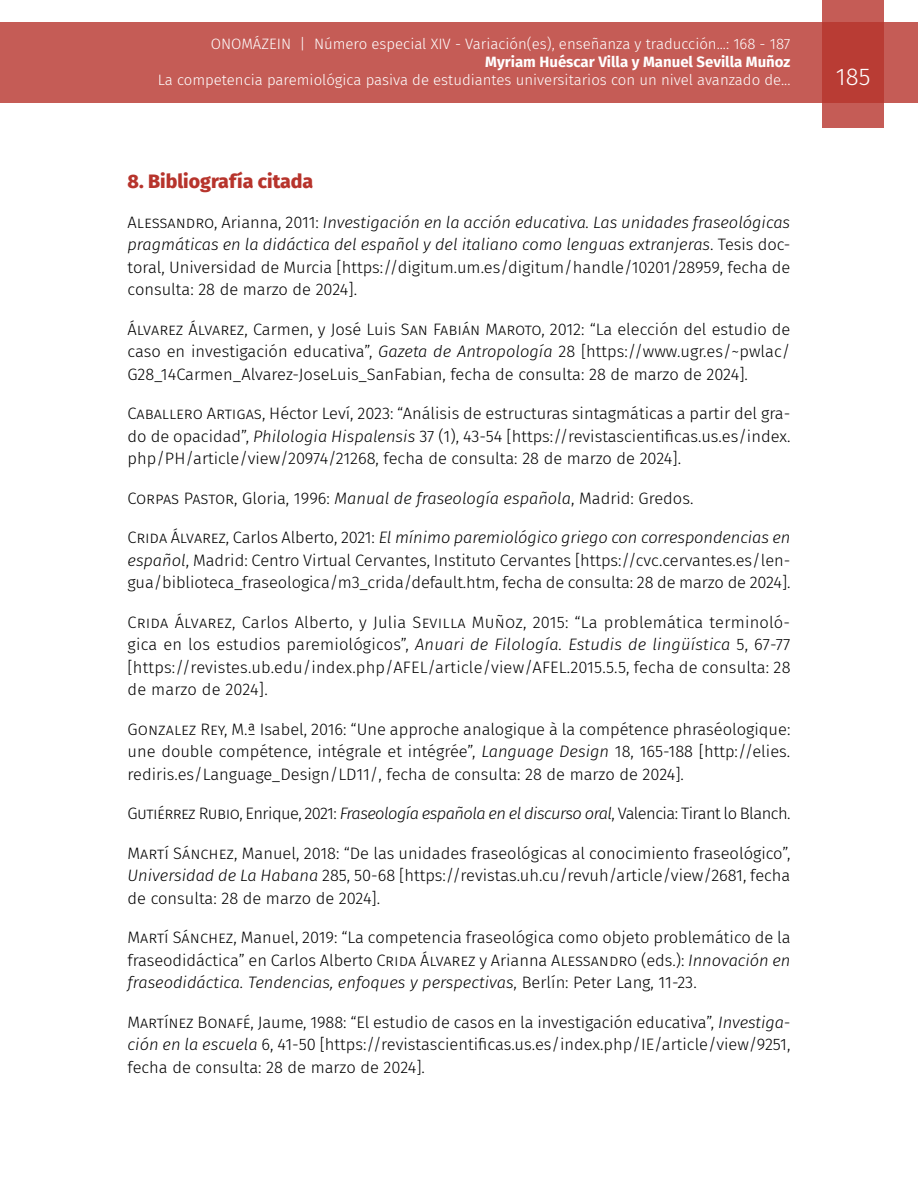
<style>
.page{position:relative;width:918px;height:1188px;background:#fff}
.page>*{position:absolute;margin:0;border:0;box-sizing:border-box;transform-origin:0 0}
.t1{font:300 24px "Fira Sans";color:#fff}
.t2{font:800 19.5px "Fira Sans";color:#b7342c}
.t3{font:300 16.5px/22.5px "Fira Sans";color:#000;text-align:justify}
.t4{font:300 16.5px "Fira Sans";letter-spacing:-.03em;color:#000}
.t5{font:300 15px "Fira Sans";color:#fff}
.t6{font:700 15px "Fira Sans";color:#fff}
.s1{font-style:italic}
</style>
<div class="page">
<div style="left:0;top:23px;width:918px;height:80px;background:#c55c56"></div>
<svg style="left:822px;top:0;width:62px;height:128px;background:#bd4740"></svg>
<p class="t5" style="left:211px;top:34px;width:581px">ONOMÁZEIN | Número especial XIV - Variación(es), enseñanza y traducción...: 168 - 187</p>
<p class="t6" style="left:485px;top:50px;width:307px">Myriam Huéscar Villa y Manuel Sevilla Muñoz</p>
<p class="t5" style="left:158px;top:70px;width:634px">La competencia paremiológica pasiva de estudiantes universitarios con un nivel avanzado de...</p>
<h1 class="t1" style="left:836px;top:60px;width:36px">185</h1>
<p class="t2" style="left:128px;top:165px;width:187px">8. Bibliografía citada</p>
<p class="t3" style="left:128px;top:211px;width:664px">Alessandro, Arianna, 2011: <span class="s1">Investigación en la acción educativa. Las unidades fraseológicas pragmáticas en la didáctica del español y del italiano como lenguas extranjeras</span>. Tesis doc&shy;toral, Universidad de Murcia [https://digitum.um.es/digitum/handle/10201/28959, fecha de consulta: 28 de marzo de 2024].</p>
<p class="t3" style="left:128px;top:318px;width:664px">Álvarez Álvarez, Carmen, y José Luis San Fabián Maroto, 2012: “La elección del estudio de caso en investigación educativa”, <span class="s1">Gazeta de Antropología</span> 28 [https://www.ugr.es/~pwlac/ G28_14Carmen_Alvarez-JoseLuis_SanFabian, fecha de consulta: 28 de marzo de 2024].</p>
<p class="t3" style="left:128px;top:402px;width:664px">Caballero Artigas, Héctor Leví, 2023: “Análisis de estructuras sintagmáticas a partir del gra&shy;do de opacidad”, <span class="s1">Philologia Hispalensis</span> 37 (1), 43-54 [https://revistascientificas.us.es/index. php/PH/article/view/20974/21268, fecha de consulta: 28 de marzo de 2024].</p>
<p class="t3" style="left:128px;top:487px;width:567px">Corpas Pastor, Gloria, 1996: <span class="s1">Manual de fraseología española</span>, Madrid: Gredos.</p>
<p class="t3" style="left:128px;top:526px;width:665px">Crida Álvarez, Carlos Alberto, 2021: <span class="s1">El mínimo paremiológico griego con correspondencias en español</span>, Madrid: Centro Virtual Cervantes, Instituto Cervantes [https://cvc.cervantes.es/len&shy;gua/biblioteca_fraseologica/m3_crida/default.htm, fecha de consulta: 28 de marzo de 2024].</p>
<p class="t3" style="left:128px;top:611px;width:665px">Crida Álvarez, Carlos Alberto, y Julia Sevilla Muñoz, 2015: “La problemática terminoló&shy;gica en los estudios paremiológicos”, <span class="s1">Anuari de Filología. Estudis de lingüística</span> 5, 67-77 [https://revistes.ub.edu/index.php/AFEL/article/view/AFEL.2015.5.5, fecha de consulta: 28 de marzo de 2024].</p>
<p class="t3" style="left:128px;top:718px;width:664px">Gonzalez Rey, M.ª Isabel, 2016: “Une approche analogique à la compétence phraséologique: une double compétence, intégrale et intégrée”, <span class="s1">Language Design</span> 18, 165-188 [http://elies. rediris.es/Language_Design/LD11/, fecha de consulta: 28 de marzo de 2024].</p>
<p class="t4" style="left:128px;top:802px;width:664px">Gutiérrez Rubio, Enrique, 2021: <span class="s1">Fraseología española en el discurso oral</span>, Valencia: Tirant lo Blanch.</p>
<p class="t3" style="left:128px;top:842px;width:664px">Martí Sánchez, Manuel, 2018: “De las unidades fraseológicas al conocimiento fraseológico”, <span class="s1">Universidad de La Habana</span> 285, 50-68 [https://revistas.uh.cu/revuh/article/view/2681, fecha de consulta: 28 de marzo de 2024].</p>
<p class="t3" style="left:128px;top:926px;width:664px">Martí Sánchez, Manuel, 2019: “La competencia fraseológica como objeto problemático de la fraseodidáctica” en Carlos Alberto Crida Álvarez y Arianna Alessandro (eds.): <span class="s1">Innovación en fraseodidáctica. Tendencias, enfoques y perspectivas</span>, Berlín: Peter Lang, 11-23.</p>
<p class="t3" style="left:128px;top:1011px;width:664px">Martínez Bonafé, Jaume, 1988: “El estudio de casos en la investigación educativa”, <span class="s1">Investiga&shy;ción en la escuela</span> 6, 41-50 [https://revistascientificas.us.es/index.php/IE/article/view/9251, fecha de consulta: 28 de marzo de 2024].</p>
</div>
